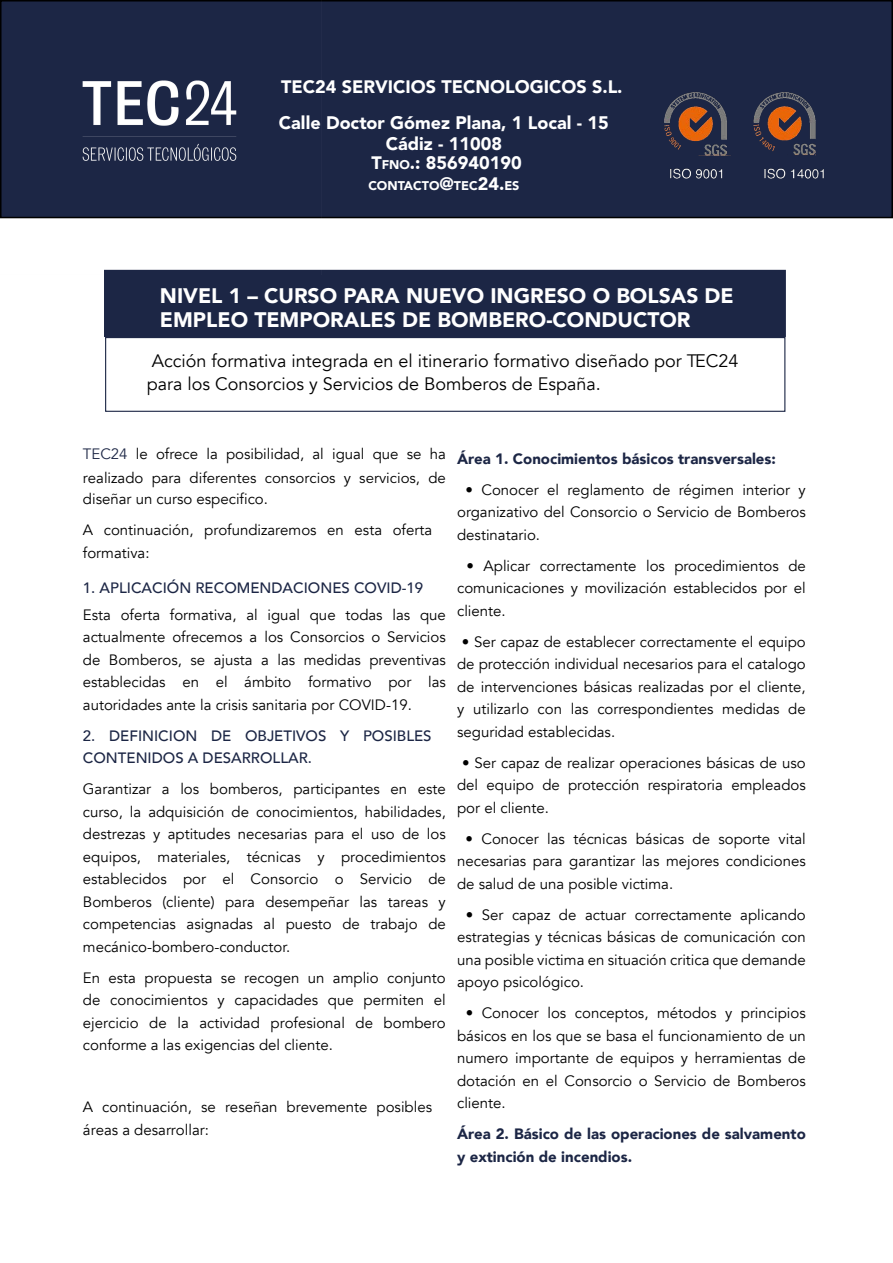
<style>
.page{position:relative;width:893px;height:1263px;background:#fff}
.page>*{position:absolute;margin:0;border:0;box-sizing:border-box;transform-origin:0 0}
.t1{font:900 21px/24px "Avenir";color:#fff}
.t2{font:18px/22.5px "Avenir";color:#000}
.t3{font:900 18px/36.2px "Avenir";color:#fff}
.t4{font:900 18px/19.4px "Avenir";color:#fff;text-align:center}
.t5{font:15px/22.5px "Avenir";color:#000;text-align:justify}
.t6{font:900 15px/22.5px "Avenir";color:#1c2645}
.t7{font:500 15px/22.5px "Avenir";color:#1c2645}
.t8{font:900 12.6px "Avenir";color:#fff}
.s1{font-style:inherit}
.s2{font-size:12.6px}
.s3{font-size:18px}
.s4{color:#1c2645}
</style>
<div class="page">
<div style="left:104px;top:270px;width:682px;height:67px;background:#1c2645"></div>
<div style="left:1px;top:1px;width:891px;height:217px;background:#1c2645"></div>
<div style="left:0;top:0;width:893px;height:218px;border:2px solid #000"></div>
<img style="left:664px;top:92px;width:160px;height:87px">
<div style="left:105px;top:337px;width:680px;height:75px;border:1px solid #1c2645"></div>
<img style="left:0;top:0;width:321px;height:274px">
<p class="t3" style="left:279px;top:69px;width:345px"><span class="s1">TEC24 SERVICIOS</span> TECNOLOGICOS <span class="s1">S</span>.<span class="s1">L</span>.<br>Calle Doctor Gómez Plana, 1 Local - 15</p>
<p class="t4" style="left:371px;top:133px;width:152px"><span class="s1">Cádiz - 11008<br></span>T<span class="s2">FNO</span>.: 856940190</p>
<p class="t8" style="left:368px;top:175px;width:153px">CONTACTO<span class="s3">@</span>TEC<span class="s3">24.</span>ES</p>
<h1 class="t1" style="left:160px;top:283px;width:575px">NIVEL 1 – CURSO PARA NUEVO INGRESO O BOLSAS DE<br>EMPLEO TEMPORALES DE BOMBERO-CONDUCTOR</h1>
<p class="t2" style="left:147px;top:350px;width:593px">Acción formativa integrada en el itinerario formativo diseñado por TEC24 para los Consorcios y Servicios de Bomberos de España.</p>
<p class="t5" style="left:83px;top:442px;width:364px;line-height:23.7px"><span class="s4">TEC24</span> le ofrece la posibilidad, al igual que se ha realizado para diferentes consorcios y servicios, de</p>
<p class="t5" style="left:83px;top:484px;width:351px;line-height:31px">diseñar un curso especifico.<br>A continuación, profundizaremos en esta oferta</p>
<p class="t5" style="left:83px;top:541px;width:68px">formativa:</p>
<p class="t7" style="left:83px;top:576px;width:342px">1. APLICACIÓN RECOMENDACIONES COVID-19</p>
<p class="t5" style="left:83px;top:603px;width:364px">Esta oferta formativa, al igual que todas las que actualmente ofrecemos a los Consorcios o Servicios de Bomberos, se ajusta a las medidas preventivas establecidas en el ámbito formativo por las autoridades ante la crisis sanitaria por COVID-19.</p>
<p class="t7" style="left:83px;top:723px;width:350px">2. DEFINICION DE OBJETIVOS Y POSIBLES<br>CONTENIDOS A DESARROLLAR.</p>
<p class="t5" style="left:83px;top:778px;width:364px">Garantizar a los bomberos, participantes en este curso, la adquisición de conocimientos, habilidades, destrezas y aptitudes necesarias para el uso de los equipos, materiales, técnicas y procedimientos establecidos por el Consorcio o Servicio de Bomberos (cliente) para desempeñar las tareas y competencias asignadas al puesto de trabajo de mecánico-bombero-conductor.</p>
<p class="t5" style="left:83px;top:966px;width:364px">En esta propuesta se recogen un amplio conjunto de conocimientos y capacidades que permiten el ejercicio de la actividad profesional de bombero conforme a las exigencias del cliente.</p>
<p class="t5" style="left:83px;top:1096px;width:351px">A continuación, se reseñan brevemente posibles áreas a desarrollar:</p>
<p class="t6" style="left:457px;top:447px;width:320px">Área 1. Conocimientos básicos transversales:</p>
<p class="t5" style="left:457px;top:478px;width:350px;text-indent:8px">• Conocer el reglamento de régimen interior y organizativo del Consorcio o Servicio de Bomberos destinatario.</p>
<p class="t5" style="left:457px;top:554px;width:350px;text-indent:9px">• Aplicar correctamente los procedimientos de comunicaciones y movilización establecidos por el cliente.</p>
<p class="t5" style="left:457px;top:630px;width:350px;text-indent:5px">• Ser capaz de establecer correctamente el equipo de protección individual necesarios para el catalogo de intervenciones básicas realizadas por el cliente, y utilizarlo con las correspondientes medidas de seguridad establecidas.</p>
<p class="t5" style="left:457px;top:751px;width:350px;text-indent:5px">• Ser capaz de realizar operaciones básicas de uso del equipo de protección respiratoria empleados por el cliente.</p>
<p class="t5" style="left:457px;top:827px;width:350px;text-indent:8px">• Conocer las técnicas básicas de soporte vital necesarias para garantizar las mejores condiciones de salud de una posible victima.</p>
<p class="t5" style="left:457px;top:903px;width:350px;text-indent:9px">• Ser capaz de actuar correctamente aplicando estrategias y técnicas básicas de comunicación con una posible victima en situación critica que demande apoyo psicológico.</p>
<p class="t5" style="left:457px;top:1002px;width:350px;text-indent:9px">• Conocer los conceptos, métodos y principios básicos en los que se basa el funcionamiento de un numero importante de equipos y herramientas de dotación en el Consorcio o Servicio de Bomberos cliente.</p>
<p class="t6" style="left:457px;top:1122px;width:350px">Área 2. Básico de las operaciones de salvamento y extinción de incendios.</p>
</div>
